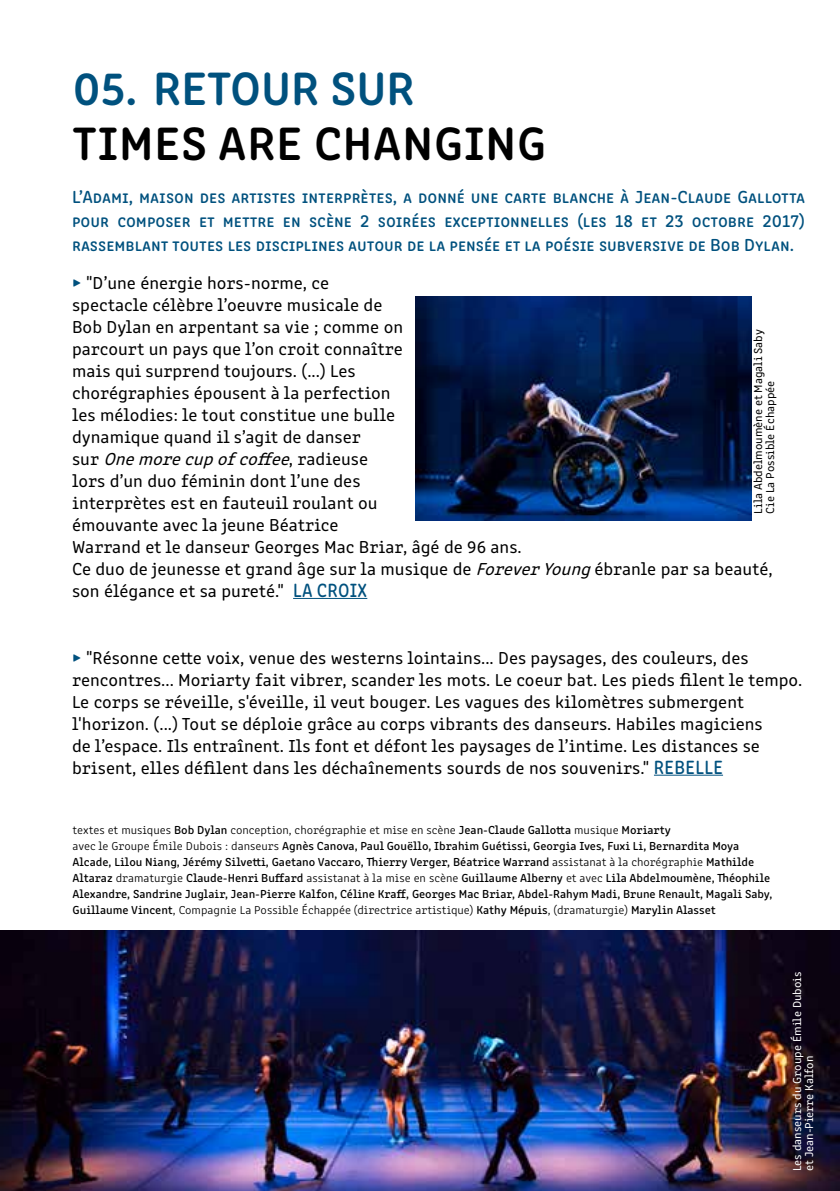
<style>
.page{position:relative;width:840px;height:1191px;background:#fff}
.page>*{position:absolute;margin:0;border:0;box-sizing:border-box;transform-origin:0 0}
.t1{font:600 48px "Clone Rounded";letter-spacing:.02em;color:#000}
.t2{font:600 48px "Clone Rounded";color:#00517e}
.t3{font:18px/22px "Clone Rounded";color:#000}
.t4{font:18px/24px "Clone Rounded Me";color:#00517e;text-align:justify}
.t5{font:12px/16px "Clone Rounded Me";color:#000}
.t6{font:300 12px "Clone Rounded";color:#000}
.t7{font:12px/12px "Clone Rounded";color:#000}
.t8{font:12px/12px "Clone Rounded";color:#fff}
.s1{color:#00517e}
.s2{font-style:italic}
.s3{font-family:"Clone Rounded Me";font-size:19.8px;color:#00517e}
.s4{font-family:"Clone Rounded Me";font-weight:400}
.s5{font-family:"Clone Rounded";font-weight:300}
</style>
<div class="page">
<hr style="left:293px;top:598px;width:74px;height:1px;background:#00517e">
<hr style="left:653px;top:774px;width:69px;height:1px;background:#00517e">
<img style="left:0;top:930px;width:839px;height:261px">
<img style="left:415px;top:297px;width:336px;height:223px">
<h1 class="t2" style="left:73px;top:51px;width:343px">05. RETOUR SUR</h1>
<h1 class="t1" style="left:72px;top:106px;width:475px">TIMES ARE CHANGING</h1>
<p class="t4" style="left:72px;top:183px;width:734px">L’Adami, maison des artistes interprètes, a donné une carte blanche à Jean-Claude Gallotta pour composer et mettre en scène 2 soirées exceptionnelles (les 18 et 23 octobre 2017) rassemblant toutes les disciplines autour de la pensée et la poésie subversive de Bob Dylan.</p>
<p class="t3" style="left:72px;top:270px;width:702px"><span class="s1">▶</span> "D’une énergie hors-norme, ce<br>spectacle célèbre l’oeuvre musicale de<br>Bob Dylan en arpentant sa vie ; comme on<br>parcourt un pays que l’on croit connaître<br>mais qui surprend toujours. (...) Les<br>chorégraphies épousent à la perfection<br>les mélodies : le tout constitue une bulle<br>dynamique quand il s’agit de danser<br>s u r <span class="s2">Onemorecupofcoffee</span>, r a d i e u s e<br>lors d’un duo féminin dont l’une des<br>interprètes est en fauteuil roulant ou<br>émouvante avec la jeune Béatrice<br>Warrand et le danseur Georges Mac Briar, âgé de 96 ans.<br>Ce duo de jeunesse et grand âge sur la musique de <span class="s2">ForeverYoung</span>ébranle par sa beauté, son élégance et sa pureté." <span class="s3">LA CROIX</span></p>
<p class="t7" style="left:750px;top:513px;width:186px;rotate:-90deg">Lila Abdelmoumène et Magali Saby<br>Cie La Possible Échappée</p>
<p class="t3" style="left:72px;top:645px;width:731px"><span class="s1">▶</span> "Résonne cette voix, venue des westerns lointains... Des paysages, des couleurs, des rencontres... Moriarty fait vibrer, scander les mots. Le coeur bat. Les pieds filent le tempo.<br>Le corps se réveille, s'éveille, il veut bouger. Les vagues des kilomètres submergent l'horizon. (...) Tout se déploie grâce au corps vibrants des danseurs. Habiles magiciens<br>de l’espace. Ils entraînent. Ils font et défont les paysages de l’intime. Les distances se brisent, elles défilent dans les déchaînements sourds de nos souvenirs." <span class="s3">REBELLE</span></p>
<p class="t6" style="left:72px;top:821px;width:599px">textes et musiques <span class="s4">Bob Dylan</span> conception, chorégraphie et mise en scène <span class="s4">Jean-Claude Gallotta</span> musique <span class="s4">Moriarty</span></p>
<p class="t5" style="left:72px;top:837px;width:701px"><span class="s5">avec le Groupe Émile Dubois : danseurs</span> Agnès Canova, Paul Gouëllo, Ibrahim Guétissi, Georgia Ives, Fuxi Li, Bernardita Moya Alcade, Lilou Niang, Jérémy Silvetti, Gaetano Vaccaro, Thierry Verger, Béatrice Warrand <span class="s5">assistanat à la chorégraphie</span> Mathilde Altaraz <span class="s5">dramaturgie</span> Claude-Henri Buffard <span class="s5">assistanat à la mise en scène</span> Guillaume Alberny <span class="s5">et avec</span> Lila Abdelmoumène, Théophile Alexandre, Sandrine Juglair, Jean-Pierre Kalfon, Céline Kraff, Georges Mac Briar, Abdel-Rahym Madi, Brune Renault, Magali Saby,</p>
<p class="t6" style="left:72px;top:901px;width:644px"><span class="s4">Guillaume Vincent</span>, Compagnie La Possible Échappée (directrice artistique) <span class="s4">Kathy Mépuis</span>, (dramaturgie) <span class="s4">Marylin Alasset</span></p>
<p class="t8" style="left:789px;top:1171px;width:201px;rotate:-90deg">Les danseurs du Groupe Émile Dubois et Jean-Pierre Kalfon</p>
</div>
